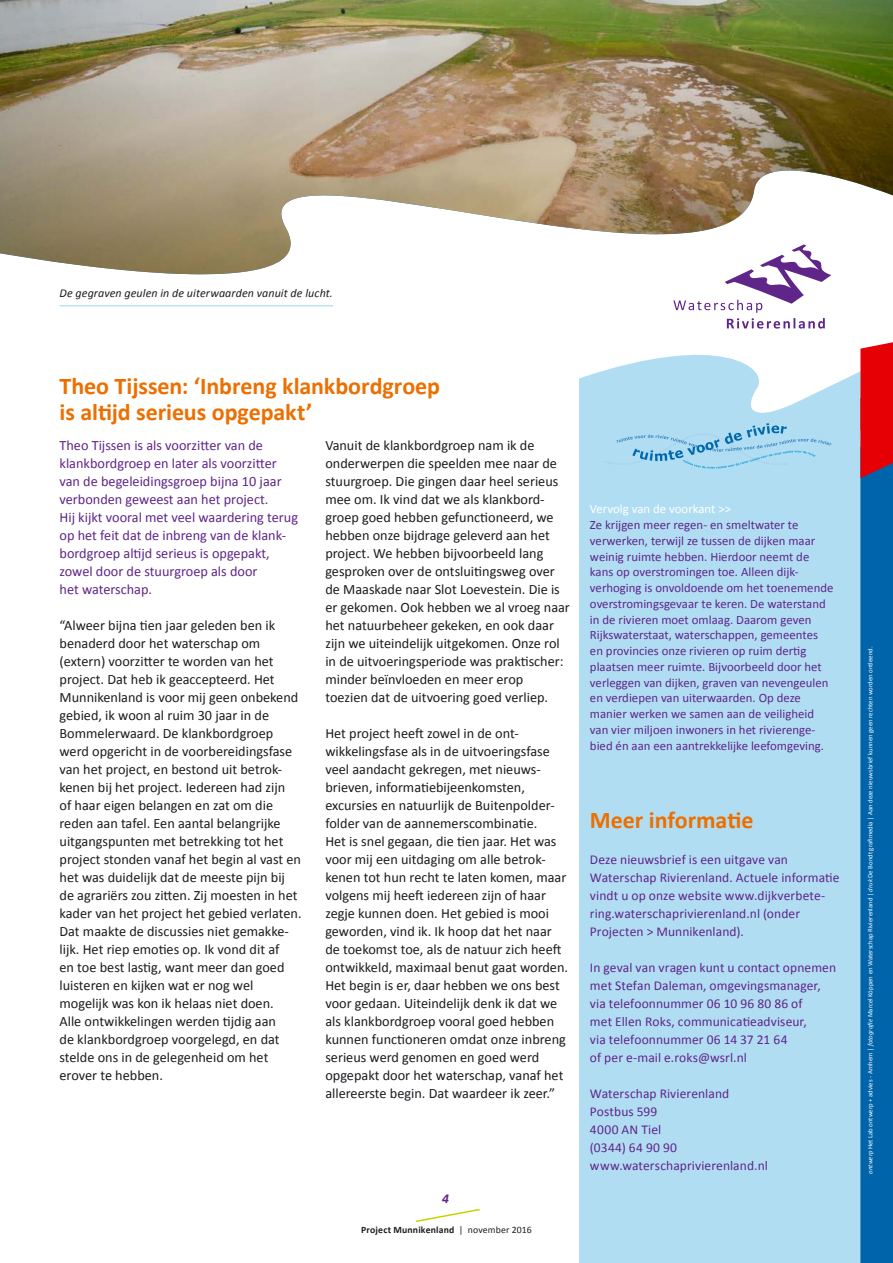
<style>
.page{position:relative;width:893px;height:1263px;background:#fff}
.page>*{position:absolute;margin:0;border:0;box-sizing:border-box;transform-origin:0 0}
.t1{font:700 24px/25.5px "Calibri";letter-spacing:-.005em;color:#ed6f00}
.t2{font:14.25px/18px "Calibri";color:#1b1c20}
.t3{font:14.25px/18px "Calibri";color:#5f2589}
.t4{font:13.5px/18px "Calibri";letter-spacing:.005em;color:#5f2589}
.t5{font:italic 700 13.5px "Calibri";color:#5f2589}
.t6{font:12.75px/15.8px "Calibri";color:#5f2589}
.t7{font:12.75px "Calibri";color:#fff}
.t8{font:italic 12px "Calibri";letter-spacing:.01em;color:#1b1c20}
.t9{font:700 9.75px "Calibri";letter-spacing:.02em;color:#1b1c20}
.t10{font:6.75px "Calibri";color:#fff}
.s1{font-weight:400}
.s2{font-style:italic}
</style>
<div class="page">
<div style="left:579px;top:354px;width:281px;height:909px;background:#b1ddf3"></div>
<img style="left:0;top:0;width:893px;height:276px">
<hr style="left:60px;top:305px;width:273px;height:1px;background:#9bd3ef">
<svg style="left:604px;top:423px;width:228px;height:46px;background:#a1d3ed"></svg>
<svg style="left:673px;top:244px;width:158px;height:84px"></svg>
<svg style="left:860px;top:228px;width:33px;height:1035px;background:#3a6ba0"></svg>
<svg style="left:415px;top:1208px;width:65px;height:14px"></svg>
<p class="t8" style="left:60px;top:285px;width:275px">De gegraven geulen in de uiterwaarden vanuit de lucht.</p>
<h1 class="t1" style="left:60px;top:374px;width:382px">Theo Tijssen: ‘Inbreng klankbordgroep is altijd serieus opgepakt’</h1>
<p class="t3" style="left:60px;top:436px;width:240px">Theo Tijssen is als voorzitter van de klankbordgroep en later als voorzitter van de begeleidingsgroep bijna 10 jaar verbonden geweest aan het project.<br>Hij kijkt vooral met veel waardering terug op het feit dat de inbreng van de klank&shy;bordgroep altijd serieus is opgepakt, zowel door de stuurgroep als door<br>het waterschap.</p>
<p class="t2" style="left:60px;top:616px;width:244px">“Alweer bijna tien jaar geleden ben ik benaderd door het waterschap om (extern) voorzitter te worden van het project. Dat heb ik geaccepteerd. Het Munnikenland is voor mij geen onbekend gebied, ik woon al ruim 30 jaar in de Bommelerwaard. De klankbordgroep werd opgericht in de voorbereidingsfase van het project, en bestond uit betrok&shy;kenen bij het project. Iedereen had zijn<br>of haar eigen belangen en zat om die reden aan tafel. Een aantal belangrijke uitgangspunten met betrekking tot het project stonden vanaf het begin al vast en het was duidelijk dat de meeste pijn bij de agrariërs zou zitten. Zij moesten in het kader van het project het gebied verlaten.<br>Dat maakte de discussies niet gemakke&shy;lijk. Het riep emoties op. Ik vond dit af<br>en toe best lastig, want meer dan goed luisteren en kijken wat er nog wel mogelijk was kon ik helaas niet doen.<br>Alle ontwikkelingen werden tijdig aan<br>de klankbordgroep voorgelegd, en dat stelde ons in de gelegenheid om het erover te hebben.</p>
<p class="t2" style="left:325px;top:436px;width:246px">Vanuit de klankbordgroep nam ik de onderwerpen die speelden mee naar de stuurgroep. Die gingen daar heel serieus mee om. Ik vind dat we als klankbord&shy;groep goed hebben gefunctioneerd, we hebben onze bijdrage geleverd aan het project. We hebben bijvoorbeeld lang gesproken over de ontsluitingsweg over de Maaskade naar Slot Loevestein. Die is er gekomen. Ook hebben we al vroeg naar het natuurbeheer gekeken, en ook daar zijn we uiteindelijk uitgekomen. Onze rol in de uitvoeringsperiode was praktischer: minder beïnvloeden en meer erop<br>toezien dat de uitvoering goed verliep.</p>
<p class="t2" style="left:325px;top:724px;width:244px">Het project heeft zowel in de ont&shy;wikkelingsfase als in de uitvoeringsfase veel aandacht gekregen, met nieuws&shy;brieven, informatiebijeenkomsten, excursies en natuurlijk de Buitenpolder&shy;folder van de aannemerscombinatie.<br>Het is snel gegaan, die tien jaar. Het was voor mij een uitdaging om alle betrok&shy;kenen tot hun recht te laten komen, maar volgens mij heeft iedereen zijn of haar zegje kunnen doen. Het gebied is mooi geworden, vind ik. Ik hoop dat het naar de toekomst toe, als de natuur zich heeft ontwikkeld, maximaal benut gaat worden.<br>Het begin is er, daar hebben we ons best voor gedaan. Uiteindelijk denk ik dat we als klankbordgroep vooral goed hebben kunnen functioneren omdat onze inbreng serieus werd genomen en goed werd opgepakt door het waterschap, vanaf het allereerste begin. Dat waardeer ik zeer.”</p>
<p class="t5" style="left:442px;top:1190px;width:8px">4</p>
<p class="t9" style="left:361px;top:1223px;width:172px">Project Munnikenland <span class="s1">| november 2016</span></p>
<p class="t7" style="left:590px;top:501px;width:143px">Vervolg van de voorkant &gt;&gt;</p>
<p class="t6" style="left:590px;top:517px;width:245px">Ze krijgen meer regen- en smeltwater te verwerken, terwijl ze tussen de dijken maar weinig ruimte hebben. Hierdoor neemt de kans op overstromingen toe. Alleen dijk&shy;verhoging is onvoldoende om het toenemende overstromingsgevaar te keren. De waterstand in de rivieren moet omlaag. Daarom geven Rijkswaterstaat, waterschappen, gemeentes en provincies onze rivieren op ruim dertig plaatsen meer ruimte. Bijvoorbeeld door het verleggen van dijken, graven van nevengeulen en verdiepen van uiterwaarden. Op deze manier werken we samen aan de veiligheid van vier miljoen inwoners in het rivierenge&shy;bied én aan een aantrekkelijke leefomgeving.</p>
<h1 class="t1" style="left:590px;top:807px;width:165px">Meer informatie</h1>
<p class="t4" style="left:590px;top:851px;width:251px">Deze nieuwsbrief is een uitgave van Waterschap Rivierenland. Actuele informatie vindt u op onze website www.dijkverbete&shy;ring.waterschaprivierenland.nl (onder Projecten &gt; Munnikenland).</p>
<p class="t4" style="left:590px;top:959px;width:248px">In geval van vragen kunt u contact opnemen met Stefan Daleman, omgevingsmanager, via telefoonnummer 06 10 96 80 86 of<br>met Ellen Roks, communicatieadviseur,<br>via telefoonnummer 06 14 37 21 64<br>of per e-mail e.roks@wsrl.nl</p>
<p class="t4" style="left:590px;top:1085px;width:179px">Waterschap Rivierenland<br>Postbus 599<br>4000 AN Tiel<br>(0344) 64 90 90 www.waterschaprivierenland.nl</p>
<p class="t10" style="left:866px;top:1173px;width:529px;rotate:-90deg"><span class="s2">ontwerp</span> Het Lab ontwerp + advies - Arnhem | <span class="s2">fotografie</span> Marcel Köppen en Waterschap Rivierenland | <span class="s2">druk</span> De Bondt grafimedia | Aan deze nieuwsbrief kunnen geen rechten worden ontleend.</p>
</div>
